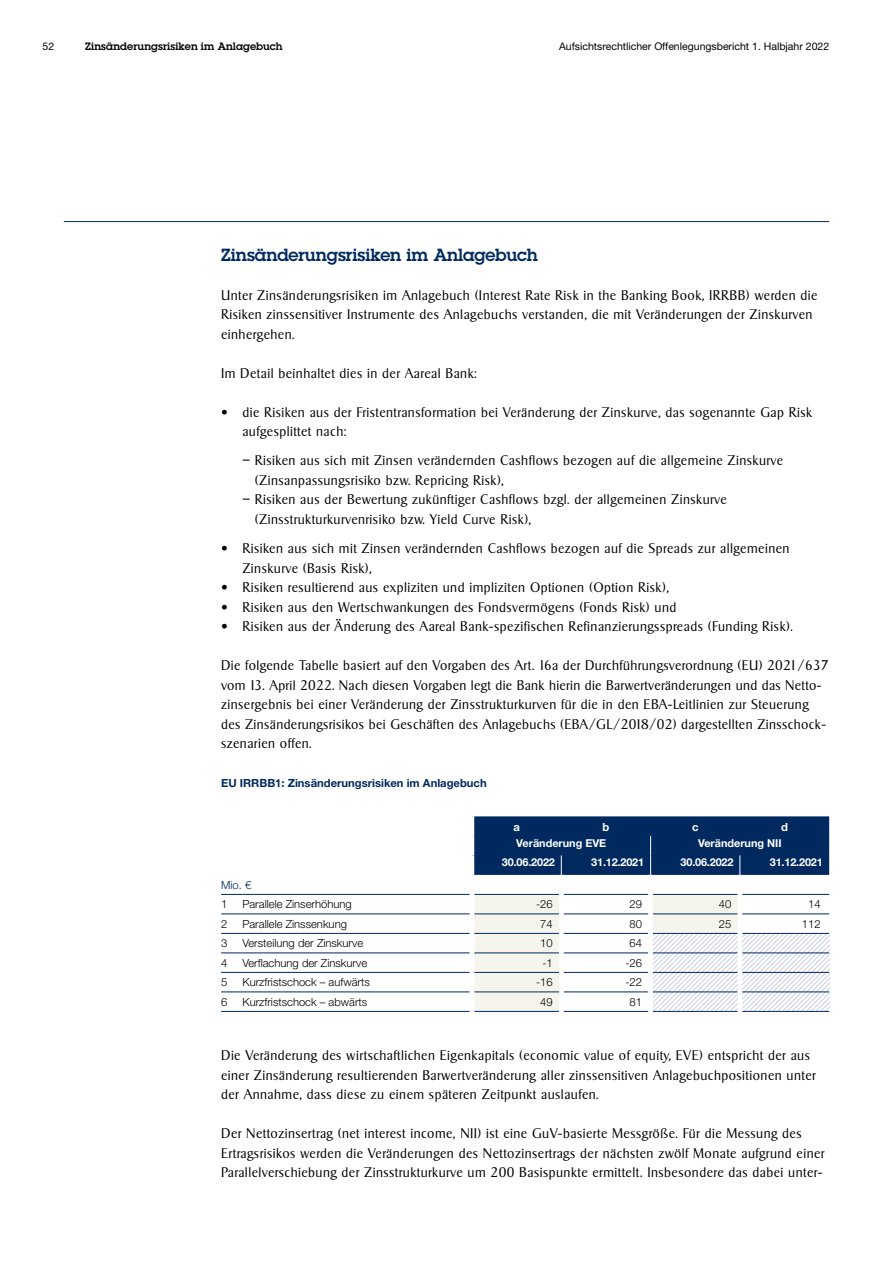
<style>
.page{position:relative;width:893px;height:1263px;background:#fff}
.page>*{position:absolute;margin:0;border:0;box-sizing:border-box;transform-origin:0 0}
._09_Erste_Subheadlin{font:600 17.25px "Lubalin Graph Std";letter-spacing:-.005em;color:#002a5f}
._10_Fließ_ohne_Einzu{font:300 13.5px/19.5px "Sigvar Serial";letter-spacing:.035em;color:#000}
._16_Tab_mager_libü{font:300 11.25px "Helvetica Neue LT Std";color:#000}
._29_Headline_Tabelle{font:700 11.25px "Helvetica Neue LT Std";color:#002a5f}
._16a_Tab_mager_rebü{font:300 11.25px "Helvetica Neue LT Std";color:#000}
._19_Tab_Euro{font:300 11.25px "Helvetica Neue LT Std";color:#002a5f}
._14_Tab_Kopf_weiß{font:700 11.25px "Helvetica Neue LT Std";color:#fff}
._14_Tab_Kopf_weiß-2{font:700 10.8px "Helvetica Neue LT Std";letter-spacing:-.005em;color:#fff}
.t1{font:10.5px "Helvetica Neue LT Std";color:#000}
.t2{font:600 10.5px "Lubalin Graph Std";letter-spacing:.01em;color:#000}
.s1{font-family:"Helvetica Neue LT Std"}
</style>
<div class="page">
<hr style="left:64px;top:221px;width:765px;height:1px;background:#002a5f">
<svg style="left:221px;top:894px;width:608px;height:118px"></svg>
<hr style="left:242px;top:894px;width:228px;height:1px;background:#002a5f">
<hr style="left:474px;top:894px;width:85px;height:1px;background:#002a5f">
<hr style="left:564px;top:894px;width:84px;height:1px;background:#002a5f">
<hr style="left:653px;top:894px;width:85px;height:1px;background:#002a5f">
<hr style="left:742px;top:894px;width:87px;height:1px;background:#002a5f">
<div style="left:472px;top:816px;width:357px;height:59px;background:#002a5f"></div>
<hr style="left:470px;top:894px;width:4px;height:20px;background:#fff">
<div style="left:559px;top:894px;width:5px;height:20px;background:#fff"></div>
<div style="left:648px;top:894px;width:5px;height:20px;background:#fff"></div>
<hr style="left:738px;top:894px;width:4px;height:20px;background:#fff">
<hr style="left:470px;top:914px;width:4px;height:19px;background:#fff">
<div style="left:559px;top:914px;width:5px;height:19px;background:#fff"></div>
<div style="left:648px;top:914px;width:5px;height:19px;background:#fff"></div>
<hr style="left:738px;top:914px;width:4px;height:19px;background:#fff">
<hr style="left:470px;top:933px;width:4px;height:20px;background:#fff">
<div style="left:559px;top:933px;width:5px;height:20px;background:#fff"></div>
<div style="left:648px;top:933px;width:5px;height:20px;background:#fff"></div>
<hr style="left:738px;top:933px;width:4px;height:20px;background:#fff">
<hr style="left:470px;top:953px;width:4px;height:19px;background:#fff">
<div style="left:559px;top:953px;width:5px;height:19px;background:#fff"></div>
<div style="left:648px;top:953px;width:5px;height:19px;background:#fff"></div>
<hr style="left:738px;top:953px;width:4px;height:19px;background:#fff">
<hr style="left:470px;top:972px;width:4px;height:20px;background:#fff">
<div style="left:559px;top:972px;width:5px;height:20px;background:#fff"></div>
<div style="left:648px;top:972px;width:5px;height:20px;background:#fff"></div>
<hr style="left:738px;top:972px;width:4px;height:20px;background:#fff">
<hr style="left:470px;top:992px;width:4px;height:19px;background:#fff">
<div style="left:559px;top:992px;width:5px;height:19px;background:#fff"></div>
<div style="left:648px;top:992px;width:5px;height:19px;background:#fff"></div>
<hr style="left:738px;top:992px;width:4px;height:19px;background:#fff">
<hr style="left:470px;top:1011px;width:4px;height:10px;background:#fff">
<div style="left:559px;top:1011px;width:5px;height:10px;background:#fff"></div>
<div style="left:648px;top:1011px;width:5px;height:10px;background:#fff"></div>
<hr style="left:738px;top:1011px;width:4px;height:10px;background:#fff">
<p class="t1" style="left:43px;top:40px;width:13px">52</p>
<p class="t2" style="left:85px;top:39px;width:199px">Zinsänderungsrisiken im Anlagebuch</p>
<p class="t1" style="left:559px;top:40px;width:272px">Aufsichtsrechtlicher Offenlegungsbericht 1. Halbjahr 2022</p>
<p class="_09_Erste_Subheadlin" style="left:221px;top:243px;width:318px">Zinsänderungsrisiken im Anlagebuch</p>
<p class="_10_Fließ_ohne_Einzu" style="left:221px;top:285px;width:598px">Unter Zinsänderungsrisiken im Anlagebuch (Interest Rate Risk in the Banking Book, IRRBB) werden die<br>Risiken zinssensitiver Instrumente des Anlagebuchs verstanden, die mit Veränderungen der Zinskurven einhergehen.</p>
<p class="_10_Fließ_ohne_Einzu" style="left:221px;top:363px;width:257px">Im Detail beinhaltet dies in der Aareal Bank:</p>
<p class="_10_Fließ_ohne_Einzu" style="left:242px;top:402px;width:571px;text-indent:-21px"><span class="s1">•</span> die Risiken aus der Fristentransformation bei Veränderung der Zinskurve, das sogenannte Gap Risk aufgesplittet nach:</p>
<p class="_10_Fließ_ohne_Einzu" style="left:255px;top:451px;width:530px;text-indent:-12px">– Risiken aus sich mit Zinsen verändernden Cashflows bezogen auf die allgemeine Zinskurve (Zinsanpassungsrisiko bzw. Repricing Risk),</p>
<p class="_10_Fließ_ohne_Einzu" style="left:255px;top:490px;width:473px;text-indent:-12px">– Risiken aus der Bewertung zukünftiger Cashflows bzgl. der allgemeinen Zinskurve (Zinsstrukturkurvenrisiko bzw. Yield Curve Risk),</p>
<p class="_10_Fließ_ohne_Einzu" style="left:242px;top:539px;width:549px;text-indent:-21px"><span class="s1">•</span> Risiken aus sich mit Zinsen verändernden Cashflows bezogen auf die Spreads zur allgemeinen<br>Zinskurve (Basis Risk),</p>
<p class="_10_Fließ_ohne_Einzu" style="left:221px;top:578px;width:449px"><span class="s1">•</span> Risiken resultierend aus expliziten und impliziten Optionen (Option Risk),</p>
<p class="_10_Fließ_ohne_Einzu" style="left:221px;top:597px;width:457px"><span class="s1">•</span> Risiken aus den Wertschwankungen des Fondsvermögens (Fonds Risk) und</p>
<p class="_10_Fließ_ohne_Einzu" style="left:221px;top:617px;width:573px"><span class="s1">•</span> Risiken aus der Änderung des Aareal Bank-spezifischen Refinanzierungsspreads (Funding Risk).</p>
<p class="_10_Fließ_ohne_Einzu" style="left:221px;top:656px;width:609px">Die folgende Tabelle basiert auf den Vorgaben des Art. 16a der Durchführungsverordnung (EU) 2021/637 vom 13. April 2022. Nach diesen Vorgaben legt die Bank hierin die Barwertveränderungen und das Netto&shy;zinsergebnis bei einer Veränderung der Zinsstrukturkurven für die in den EBA-Leitlinien zur Steuerung des Zinsänderungsrisikos bei Geschäften des Anlagebuchs (EBA/GL/2018/02) dargestellten Zinsschock&shy;szenarien offen.</p>
<p class="_29_Headline_Tabelle" style="left:221px;top:776px;width:267px">EU IRRBB1: Zinsänderungsrisiken im Anlagebuch</p>
<p class="_14_Tab_Kopf_weiß" style="left:513px;top:820px;width:8px">a</p>
<p class="_14_Tab_Kopf_weiß" style="left:602px;top:820px;width:8px">b</p>
<p class="_14_Tab_Kopf_weiß" style="left:692px;top:820px;width:8px">c</p>
<p class="_14_Tab_Kopf_weiß" style="left:781px;top:820px;width:8px">d</p>
<p class="_14_Tab_Kopf_weiß-2" style="left:516px;top:837px;width:92px">Veränderung EVE</p>
<p class="_14_Tab_Kopf_weiß-2" style="left:698px;top:837px;width:85px">Veränderung NII</p>
<p class="_14_Tab_Kopf_weiß-2" style="left:502px;top:856px;width:54px">30.06.2022</p>
<p class="_14_Tab_Kopf_weiß-2" style="left:591px;top:856px;width:54px">31.12.2021</p>
<p class="_14_Tab_Kopf_weiß-2" style="left:681px;top:856px;width:54px">30.06.2022</p>
<p class="_14_Tab_Kopf_weiß-2" style="left:770px;top:856px;width:54px">31.12.2021</p>
<p class="_19_Tab_Euro" style="left:221px;top:878px;width:32px">Mio. €</p>
<p class="_16_Tab_mager_libü" style="left:221px;top:897px;width:8px">1</p>
<p class="_16_Tab_mager_libü" style="left:242px;top:897px;width:111px">Parallele Zinserhöhung</p>
<p class="_16a_Tab_mager_rebü" style="left:536px;top:897px;width:18px">-26</p>
<p class="_16a_Tab_mager_rebü" style="left:630px;top:897px;width:14px">29</p>
<p class="_16a_Tab_mager_rebü" style="left:719px;top:897px;width:14px">40</p>
<p class="_16a_Tab_mager_rebü" style="left:808px;top:897px;width:14px">14</p>
<p class="_16_Tab_mager_libü" style="left:221px;top:917px;width:8px">2</p>
<p class="_16_Tab_mager_libü" style="left:242px;top:917px;width:106px">Parallele Zinssenkung</p>
<p class="_16a_Tab_mager_rebü" style="left:540px;top:917px;width:14px">74</p>
<p class="_16a_Tab_mager_rebü" style="left:630px;top:917px;width:14px">80</p>
<p class="_16a_Tab_mager_rebü" style="left:719px;top:917px;width:14px">25</p>
<p class="_16a_Tab_mager_rebü" style="left:802px;top:917px;width:20px">112</p>
<p class="_16_Tab_mager_libü" style="left:221px;top:936px;width:8px">3</p>
<p class="_16_Tab_mager_libü" style="left:242px;top:936px;width:122px">Versteilung der Zinskurve</p>
<p class="_16a_Tab_mager_rebü" style="left:540px;top:936px;width:14px">10</p>
<p class="_16a_Tab_mager_rebü" style="left:630px;top:936px;width:14px">64</p>
<p class="_16_Tab_mager_libü" style="left:221px;top:956px;width:8px">4</p>
<p class="_16_Tab_mager_libü" style="left:242px;top:956px;width:126px">Verflachung der Zinskurve</p>
<p class="_16a_Tab_mager_rebü" style="left:542px;top:956px;width:12px">-1</p>
<p class="_16a_Tab_mager_rebü" style="left:625px;top:956px;width:18px">-26</p>
<p class="_16_Tab_mager_libü" style="left:221px;top:975px;width:8px">5</p>
<p class="_16_Tab_mager_libü" style="left:242px;top:975px;width:129px">Kurzfristschock – aufwärts</p>
<p class="_16a_Tab_mager_rebü" style="left:536px;top:975px;width:18px">-16</p>
<p class="_16a_Tab_mager_rebü" style="left:625px;top:975px;width:18px">-22</p>
<p class="_16_Tab_mager_libü" style="left:221px;top:995px;width:8px">6</p>
<p class="_16_Tab_mager_libü" style="left:242px;top:995px;width:127px">Kurzfristschock – abwärts</p>
<p class="_16a_Tab_mager_rebü" style="left:540px;top:995px;width:14px">49</p>
<p class="_16a_Tab_mager_rebü" style="left:630px;top:995px;width:14px">81</p>
<p class="_10_Fließ_ohne_Einzu" style="left:221px;top:1046px;width:596px">Die Veränderung des wirtschaftlichen Eigenkapitals (economic value of equity, EVE) entspricht der aus einer Zinsänderung resultierenden Barwertveränderung aller zinssensitiven Anlagebuchpositionen unter der Annahme, dass diese zu einem späteren Zeitpunkt auslaufen.</p>
<p class="_10_Fließ_ohne_Einzu" style="left:221px;top:1124px;width:605px">Der Nettozinsertrag (net interest income, NII) ist eine GuV-basierte Messgröße. Für die Messung des<br>Ertragsrisikos werden die Veränderungen des Nettozinsertrags der nächsten zwölf Monate aufgrund einer<br>Parallelverschiebung der Zinsstrukturkurve um 200 Basispunkte ermittelt. Insbesondere das dabei unter-</p>
</div>
